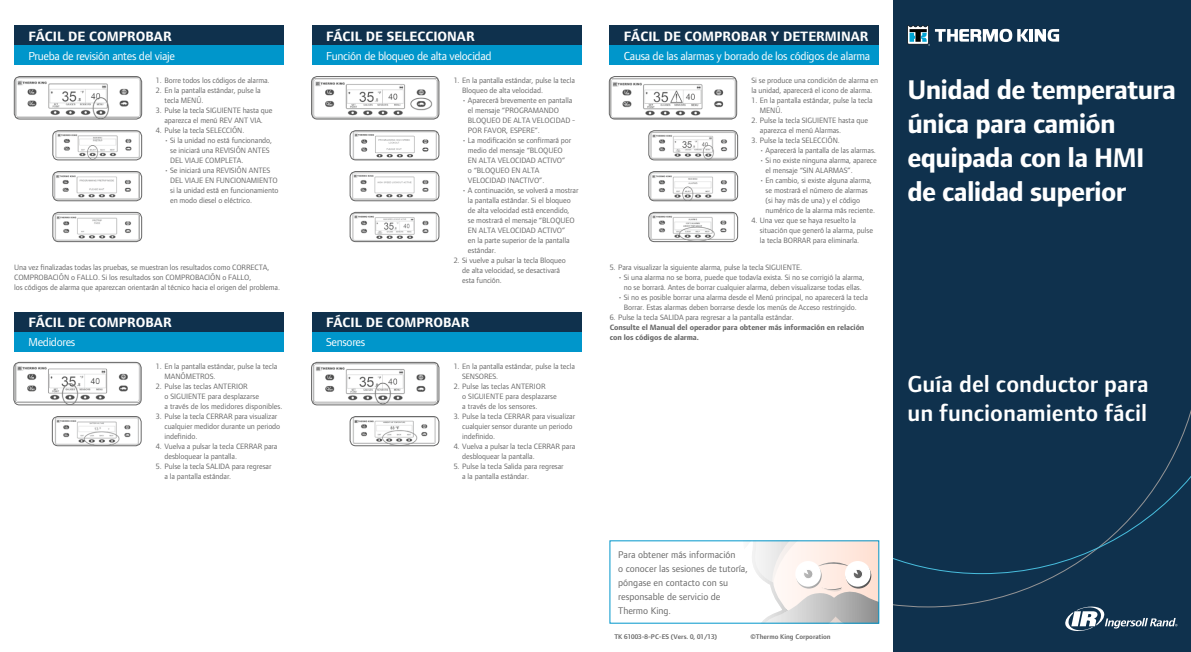
<style>
.page{position:relative;width:1191px;height:652px;background:#fff}
.page>*{position:absolute;margin:0;border:0;box-sizing:border-box;transform-origin:0 0}
.t1{font:700 28px/34px "Foundry Form Sans Blonde";letter-spacing:-.025em;color:#fff}
.t2{font:600 24px/28.8px "Foundry Form Sans Blonde";color:#fff}
.t3{font:700 14px "Foundry Form Sans Blonde";color:#fff}
.t4{font:12px "Foundry Form Sans Blonde";letter-spacing:-.025em;color:#fff}
.t5{font:10px/14px "Foundry Form Sans Blonde";color:#676767}
.t6{font:8px/10px "Foundry Form Sans Blonde";letter-spacing:-.01em;color:#676767}
.t7{font:700 8px/10px "Foundry Form Sans Blonde";letter-spacing:-.01em;color:#676767}
.t8{font:600 7px "Foundry Form Sans Blonde";color:#676767}
</style>
<div class="page">
<svg style="left:752px;top:543px;width:125px;height:78px"></svg>
<div style="left:893px;top:0;width:298px;height:652px;background:#0f314d"></div>
<img style="left:14px;top:77px;width:127px;height:42px">
<div style="left:14px;top:76px;width:128px;height:43px;border:1px solid #676767;border-radius:6px"></div>
<img style="left:55px;top:131px;width:85px;height:29px">
<div style="left:53px;top:131px;width:89px;height:29px;border:1px solid #676767;border-radius:6px"></div>
<img style="left:55px;top:173px;width:85px;height:26px">
<div style="left:53px;top:171px;width:89px;height:30px;border:1px solid #676767;border-radius:6px"></div>
<img style="left:55px;top:214px;width:85px;height:26px">
<div style="left:53px;top:212px;width:89px;height:30px;border:1px solid #676767;border-radius:6px"></div>
<img style="left:312px;top:77px;width:126px;height:41px">
<div style="left:311px;top:76px;width:128px;height:43px;border:1px solid #676767;border-radius:6px"></div>
<img style="left:352px;top:133px;width:85px;height:25px">
<div style="left:350px;top:131px;width:89px;height:29px;border:1px solid #676767;border-radius:6px"></div>
<img style="left:352px;top:173px;width:85px;height:26px">
<div style="left:350px;top:171px;width:89px;height:30px;border:1px solid #676767;border-radius:6px"></div>
<img style="left:352px;top:214px;width:85px;height:26px">
<div style="left:350px;top:212px;width:89px;height:30px;border:1px solid #676767;border-radius:6px"></div>
<img style="left:313px;top:363px;width:125px;height:42px">
<div style="left:311px;top:362px;width:128px;height:43px;border:1px solid #676767;border-radius:6px"></div>
<img style="left:14px;top:362px;width:127px;height:43px">
<div style="left:14px;top:362px;width:127px;height:43px;border:1px solid #676767;border-radius:6px"></div>
<img style="left:353px;top:418px;width:84px;height:28px">
<div style="left:350px;top:416px;width:89px;height:30px;border:1px solid #676767;border-radius:6px"></div>
<img style="left:55px;top:418px;width:84px;height:28px">
<div style="left:52px;top:416px;width:89px;height:30px;border:1px solid #676767;border-radius:6px"></div>
<img style="left:610px;top:77px;width:126px;height:41px">
<div style="left:609px;top:76px;width:128px;height:43px;border:1px solid #676767;border-radius:6px"></div>
<img style="left:651px;top:131px;width:84px;height:29px">
<div style="left:648px;top:131px;width:89px;height:29px;border:1px solid #676767;border-radius:6px"></div>
<img style="left:651px;top:173px;width:84px;height:28px">
<div style="left:648px;top:171px;width:89px;height:30px;border:1px solid #676767;border-radius:6px"></div>
<img style="left:651px;top:212px;width:84px;height:30px">
<div style="left:648px;top:212px;width:89px;height:30px;border:1px solid #676767;border-radius:6px"></div>
<svg style="left:893px;top:410px;width:298px;height:197px"></svg>
<svg style="left:893px;top:459px;width:298px;height:115px"></svg>
<hr style="left:1029px;top:29px;width:4px;height:13px;background:#fff">
<svg style="left:1034px;top:29px;width:25px;height:13px"></svg>
<svg style="left:907px;top:26px;width:121px;height:20px"></svg>
<svg style="left:1064px;top:605px;width:113px;height:26px"></svg>
<div style="left:14px;top:26px;width:269px;height:19px;background:#0f314d"></div>
<div style="left:14px;top:45px;width:269px;height:20px;background:#0096cb"></div>
<div style="left:312px;top:26px;width:269px;height:19px;background:#0f314d"></div>
<div style="left:312px;top:45px;width:269px;height:20px;background:#0096cb"></div>
<div style="left:312px;top:312px;width:269px;height:20px;background:#0f314d"></div>
<div style="left:312px;top:332px;width:269px;height:19px;background:#0096cb"></div>
<div style="left:14px;top:312px;width:269px;height:20px;background:#0f314d"></div>
<div style="left:14px;top:332px;width:269px;height:19px;background:#0096cb"></div>
<div style="left:609px;top:26px;width:270px;height:19px;background:#0f314d"></div>
<div style="left:609px;top:45px;width:270px;height:20px;background:#0096cb"></div>
<h3 class="t3" style="left:28px;top:28px;width:145px">Fácil de comprobar</h3>
<h3 class="t4" style="left:28px;top:49px;width:148px">Prueba de revisión antes del viaje</h3>
<h3 class="t3" style="left:326px;top:28px;width:150px">Fácil de seleccionar</h3>
<h3 class="t4" style="left:326px;top:49px;width:167px">Función de bloqueo de alta velocidad</h3>
<h3 class="t3" style="left:624px;top:28px;width:246px">Fácil de comprobar y determinar</h3>
<h3 class="t4" style="left:624px;top:49px;width:248px">Causa de las alarmas y borrado de los códigos de alarma</h3>
<p class="t6" style="left:156px;top:76px;width:115px">1. Borre todos los códigos de alarma.</p>
<p class="t6" style="left:164px;top:86px;width:98px;text-indent:-9px">2. En la pantalla estándar, pulse la tecla MENÚ.</p>
<p class="t6" style="left:156px;top:106px;width:118px;text-align:center">3. Pulse la tecla SIGUIENTE hasta que aparezca el menú REV ANT VIA.</p>
<p class="t6" style="left:156px;top:126px;width:90px">4. Pulse la tecla SELECCIÓN.</p>
<p class="t6" style="left:170px;top:136px;width:104px;text-indent:-6px">• Si la unidad no está funcionando, se iniciará una REVISIÓN ANTES<br>DEL VIAJE COMPLETA.</p>
<p class="t6" style="left:170px;top:166px;width:110px;text-indent:-6px">• Se iniciará una REVISIÓN ANTES<br>DEL VIAJE EN FUNCIONAMIENTO si la unidad está en funcionamiento en modo diesel o eléctrico.</p>
<p class="t6" style="left:14px;top:262px;width:267px">Una vez finalizadas todas las pruebas, se muestran los resultados como CORRECTA,<br>COMPROBACIÓN o FALLO. Si los resultados son COMPROBACIÓN o FALLO,<br>los códigos de alarma que aparezcan orientarán al técnico hacia el origen del problema.</p>
<h3 class="t3" style="left:28px;top:315px;width:145px">Fácil de comprobar</h3>
<h3 class="t4" style="left:28px;top:336px;width:49px">Medidores</h3>
<p class="t6" style="left:462px;top:76px;width:114px;text-indent:-9px">1. En la pantalla estándar, pulse la tecla<br>Bloqueo de alta velocidad.</p>
<p class="t6" style="left:468px;top:96px;width:109px;text-indent:-6px">• Aparecerá brevemente en pantalla el mensaje “PROGRAMANDO<br>BLOQUEO DE ALTA VELOCIDAD -<br>POR FAVOR, ESPERE”.</p>
<p class="t6" style="left:468px;top:136px;width:105px;text-indent:-6px">• La modificación se confirmará por medio del mensaje “BLOQUEO<br>EN ALTA VELOCIDAD ACTIVO” o “BLOQUEO EN ALTA<br>VELOCIDAD INACTIVO”.</p>
<p class="t6" style="left:468px;top:186px;width:112px;text-indent:-6px">• A continuación, se volverá a mostrar la pantalla estándar. Si el bloqueo de alta velocidad está encendido,<br>se mostrará el mensaje “BLOQUEO<br>EN ALTA VELOCIDAD ACTIVO”<br>en la parte superior de la pantalla estándar.</p>
<p class="t6" style="left:462px;top:256px;width:105px;text-indent:-9px">2. Si vuelve a pulsar la tecla Bloqueo de alta velocidad, se desactivará esta función.</p>
<h3 class="t3" style="left:326px;top:315px;width:145px">Fácil de comprobar</h3>
<h3 class="t4" style="left:326px;top:336px;width:41px">Sensores</h3>
<p class="t6" style="left:751px;top:76px;width:128px">Si se produce una condición de alarma en la unidad, aparecerá el icono de alarma.</p>
<p class="t6" style="left:760px;top:96px;width:114px;text-indent:-9px">1. En la pantalla estándar, pulse la tecla<br>MENÚ.</p>
<p class="t6" style="left:760px;top:116px;width:110px;text-indent:-9px">2. Pulse la tecla SIGUIENTE hasta que aparezca el menú Alarmas.</p>
<p class="t6" style="left:751px;top:136px;width:90px">3. Pulse la tecla SELECCIÓN.</p>
<p class="t6" style="left:760px;top:146px;width:117px">• Aparecerá la pantalla de las alarmas.</p>
<p class="t6" style="left:765px;top:156px;width:113px;text-indent:-6px">• Si no existe ninguna alarma, aparece el mensaje “SIN ALARMAS”.</p>
<p class="t6" style="left:765px;top:176px;width:111px;text-indent:-6px">• En cambio, si existe alguna alarma, se mostrará el número de alarmas (si hay más de una) y el código numérico de la alarma más reciente.</p>
<p class="t6" style="left:760px;top:216px;width:115px;text-indent:-9px">4. Una vez que se haya resuelto la situación que generó la alarma, pulse la tecla BORRAR para eliminarla.</p>
<p class="t6" style="left:609px;top:262px;width:194px">5. Para visualizar la siguiente alarma, pulse la tecla SIGUIENTE.</p>
<p class="t6" style="left:618px;top:272px;width:248px;text-align:center">• Si una alarma no se borra, puede que todavía exista. Si no se corrigió la alarma, no se borrará. Antes de borrar cualquier alarma, deben visualizarse todas ellas.</p>
<p class="t6" style="left:624px;top:292px;width:246px;text-indent:-6px">• Si no es posible borrar una alarma desde el Menú principal, no aparecerá la tecla<br>Borrar. Estas alarmas deben borrarse desde los menús de Acceso restringido.</p>
<p class="t6" style="left:609px;top:312px;width:186px">6. Pulse la tecla SALIDA para regresar a la pantalla estándar.</p>
<p class="t7" style="left:609px;top:322px;width:256px">Consulte el Manual del operador para obtener más información en relación con los códigos de alarma.</p>
<h1 class="t1" style="left:907px;top:73px;width:270px">Unidad de temperatura única para camión equipada con la HMI<br>de calidad superior</h1>
<p class="t6" style="left:164px;top:361px;width:114px;text-indent:-9px">1. En la pantalla estándar, pulse la tecla<br>MANÓMETROS.</p>
<p class="t6" style="left:164px;top:381px;width:120px;text-indent:-9px">2. Pulse las teclas ANTERIOR<br>o SIGUIENTE para desplazarse<br>a través de los medidores disponibles.</p>
<p class="t6" style="left:164px;top:411px;width:117px;text-indent:-9px">3. Pulse la tecla CERRAR para visualizar cualquier medidor durante un periodo indefinido.</p>
<p class="t6" style="left:164px;top:441px;width:114px;text-indent:-9px">4. Vuelva a pulsar la tecla CERRAR para desbloquear la pantalla.</p>
<p class="t6" style="left:164px;top:461px;width:108px;text-indent:-9px">5. Pulse la tecla SALIDA para regresar a la pantalla estándar.</p>
<p class="t6" style="left:462px;top:361px;width:114px;text-indent:-9px">1. En la pantalla estándar, pulse la tecla<br>SENSORES.</p>
<p class="t6" style="left:462px;top:381px;width:96px;text-indent:-9px">2. Pulse las teclas ANTERIOR<br>o SIGUIENTE para desplazarse a través de los sensores.</p>
<p class="t6" style="left:462px;top:411px;width:114px;text-indent:-9px">3. Pulse la tecla CERRAR para visualizar cualquier sensor durante un periodo indefinido.</p>
<p class="t6" style="left:462px;top:441px;width:114px;text-indent:-9px">4. Vuelva a pulsar la tecla CERRAR para desbloquear la pantalla.</p>
<p class="t6" style="left:462px;top:461px;width:103px;text-indent:-9px">5. Pulse la tecla Salida para regresar a la pantalla estándar.</p>
<h2 class="t2" style="left:907px;top:369px;width:243px">Guía del conductor para un funcionamiento fácil</h2>
<p class="t5" style="left:618px;top:548px;width:131px">Para obtener más información<br>o conocer las sesiones de tutoría, póngase en contacto con su responsable de servicio de<br>Thermo King.</p>
<p class="t8" style="left:614px;top:632px;width:104px">TK 61003-8-PC-ES (Vers. 0, 01/13)</p>
<p class="t8" style="left:750px;top:632px;width:82px">©Thermo King Corporation</p>
</div>
